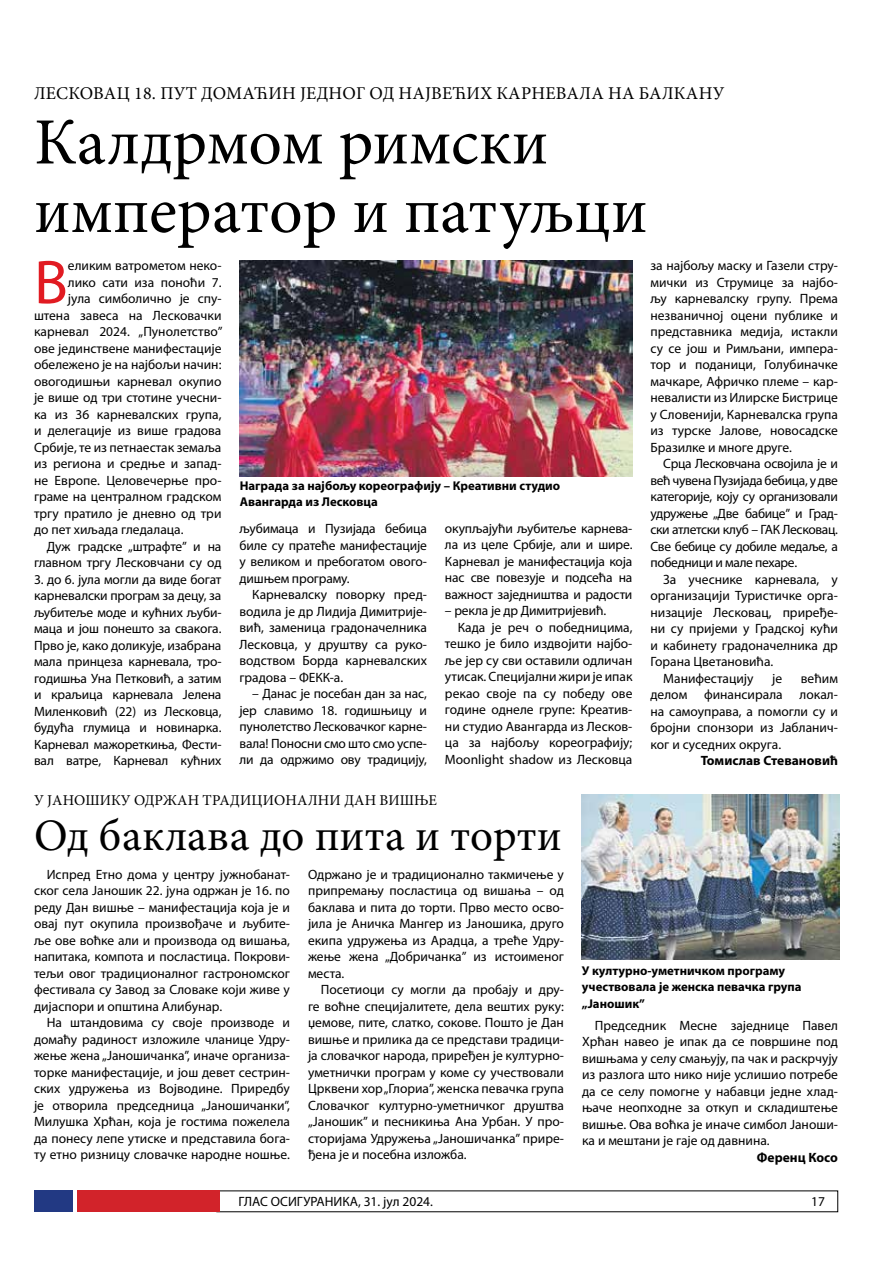
<style>
.page{position:relative;width:893px;height:1263px;background:#fff}
.page>*{position:absolute;margin:0;border:0;box-sizing:border-box;transform-origin:0 0}
.t1{font:66px/68.6px "Minion Pro";color:#000}
.t2{font:62.4px "Myriad Pro";color:#e11b22}
.t3{font:45px "Minion Pro";letter-spacing:.005em;color:#000}
.t4{font:18px "Minion Pro";letter-spacing:.01em;color:#000}
.t5{font:15px "Minion Pro";color:#000}
.t6{font:13.5px/16.5px "Myriad Pro";color:#000;text-align:justify}
.t7{font:700 13.5px "Myriad Pro";color:#000}
.t8{font:700 12.75px/16.5px "Myriad Pro";color:#000}
</style>
<div class="page">
<div style="left:34px;top:1191px;width:38px;height:21px;background:#223983"></div>
<div style="left:77px;top:1191px;width:142px;height:21px;background:#d2232a"></div>
<img style="left:582px;top:794px;width:257px;height:166px">
<img style="left:239px;top:260px;width:393px;height:217px">
<h3 class="t4" style="left:34px;top:81px;width:692px">ЛЕСКОВАЦ 18. ПУТ ДОМАЋИН ЈЕДНОГ ОД НАЈВЕЋИХ КАРНЕВАЛА НА БАЛКАНУ</h3>
<h1 class="t1" style="left:34px;top:108px;width:615px">Калдрмом римски император и патуљци</h1>
<h2 class="t2" style="left:34px;top:244px;width:35px">В</h2>
<p class="t6" style="left:68px;top:257px;width:154px">еликим ватрометом неко-</p>
<p class="t6" style="left:68px;top:274px;width:155px">лико сати иза поноћи 7.</p>
<p class="t6" style="left:68px;top:290px;width:154px">јула симболично је спу-</p>
<p class="t6" style="left:34px;top:307px;width:189px">штена завеса на Лесковачки</p>
<p class="t6" style="left:34px;top:323px;width:190px">карневал 2024. „Пунолетство”</p>
<p class="t6" style="left:34px;top:340px;width:189px">ове јединствене манифестације</p>
<p class="t6" style="left:34px;top:356px;width:189px">обележено је на најбољи начин:</p>
<p class="t6" style="left:34px;top:373px;width:189px">овогодишњи карневал окупио</p>
<p class="t6" style="left:34px;top:389px;width:188px">је више од три стотине учесни-</p>
<p class="t6" style="left:34px;top:406px;width:189px">ка из 36 карневалских група,</p>
<p class="t6" style="left:34px;top:422px;width:189px">и делегације из више градова</p>
<p class="t6" style="left:34px;top:439px;width:189px">Србије, те из петнаестак земаља</p>
<p class="t6" style="left:34px;top:455px;width:188px">из региона и средње и запад-</p>
<p class="t6" style="left:34px;top:472px;width:188px">не Европе. Целовечерње про-</p>
<p class="t6" style="left:34px;top:488px;width:189px">граме на централном градском</p>
<p class="t6" style="left:34px;top:505px;width:189px">тргу пратило је дневно од три</p>
<p class="t6" style="left:34px;top:521px;width:151px">до пет хиљада гледалаца.</p>
<p class="t6" style="left:47px;top:538px;width:176px">Дуж градске „штрафте” и на</p>
<p class="t6" style="left:34px;top:554px;width:189px">главном тргу Лесковчани су од</p>
<p class="t6" style="left:34px;top:571px;width:189px">3. до 6. јула могли да виде богат карневалски програм за децу, за љубитеље моде и кућних љуби&shy;маца и још понешто за свакога.<br>Прво је, како доликује, изабрана мала принцеза карневала, тро&shy;годишња Уна Петковић, а затим и краљица карневала Јелена Миленковић (22) из Лесковца, будућа глумица и новинарка.<br>Карневал мажореткиња, Фести&shy;вал ватре, Карневал кућних</p>
<p class="t8" style="left:240px;top:477px;width:322px">Награда за најбољу кореографију – Креативни студио<br>Авангарда из Лесковца</p>
<p class="t6" style="left:239px;top:520px;width:189px">љубимаца и Пузијада бебица биле су пратеће манифестације у великом и пребогатом ового&shy;дишњем програму.</p>
<p class="t6" style="left:239px;top:586px;width:189px;text-indent:13px">Карневалску поворку пред&shy;водила је др Лидија Димитрије&shy;вић, заменица градоначелника Лесковца, у друштву са руко&shy;водством Борда карневалских градова – ФЕКК-а.</p>
<p class="t6" style="left:239px;top:685px;width:189px;text-indent:13px">– Данас је посебан дан за нас, јер славимо 18. годишњицу и пунолетство Лесковачког карне&shy;вала! Поносни смо што смо успе&shy;ли да одржимо ову традицију,</p>
<p class="t6" style="left:445px;top:520px;width:189px">окупљајући љубитеље карнева&shy;ла из целе Србије, али и шире.<br>Карневал је манифестација која нас све повезује и подсећа на важност заједништва и радости</p>
<p class="t6" style="left:445px;top:602px;width:163px">– рекла је др Димитријевић.</p>
<p class="t6" style="left:458px;top:619px;width:176px">Када је реч о победницима,</p>
<p class="t6" style="left:445px;top:635px;width:188px">тешко је било издвојити најбо-</p>
<p class="t6" style="left:445px;top:652px;width:189px">ље јер су сви оставили одличан</p>
<p class="t6" style="left:445px;top:668px;width:189px">утисак. Специјални жири је ипак</p>
<p class="t6" style="left:445px;top:685px;width:189px">рекао своје па су победу ове</p>
<p class="t6" style="left:445px;top:701px;width:188px">године однеле групe: Креатив-</p>
<p class="t6" style="left:445px;top:718px;width:188px">ни студио Авангарда из Лесков-</p>
<p class="t6" style="left:445px;top:734px;width:189px">ца за најбољу кореографију;</p>
<p class="t6" style="left:445px;top:751px;width:189px">Moonlight shadow из Лесковца</p>
<p class="t5" style="left:34px;top:790px;width:404px">У ЈАНОШИКУ ОДРЖАН ТРАДИЦИОНАЛНИ ДАН ВИШЊЕ</p>
<h3 class="t3" style="left:34px;top:805px;width:529px">Од баклава до пита и торти</h3>
<p class="t6" style="left:650px;top:257px;width:189px">за најбољу маску и Газели стру&shy;мички из Струмице за најбо&shy;љу карневалску групу. Према незваничној оцени публике и представника медија, истакли су се још и Римљани, импера&shy;тор и поданици, Голубиначке мачкаре, Афричко племе – кар&shy;невалисти из Илирске Бистрице у Словенији, Карневалска група из турске Јалове, новосадске Бразилке и многе друге.</p>
<p class="t6" style="left:650px;top:455px;width:189px;text-indent:13px">Срца Лесковчана освојила је и већ чувена Пузијада бебица, у две категорије, коју су организовали удружење „Две бабице” и Град&shy;ски атлетски клуб – ГАК Лесковац.<br>Све бебице су добиле медаље, а победници и мале пехаре.</p>
<p class="t6" style="left:663px;top:570px;width:176px">За учеснике карневала, у</p>
<p class="t6" style="left:650px;top:587px;width:188px">организацији Туристичке орга-</p>
<p class="t6" style="left:650px;top:603px;width:188px">низације Лесковац, приређе-</p>
<p class="t6" style="left:650px;top:620px;width:189px">ни су пријеми у Градској кући</p>
<p class="t6" style="left:650px;top:636px;width:189px">и кабинету градоначелника др</p>
<p class="t6" style="left:650px;top:653px;width:124px">Горана Цветановића.</p>
<p class="t6" style="left:663px;top:669px;width:92px">Манифестацију</p>
<p class="t6" style="left:772px;top:669px;width:12px">је</p>
<p class="t6" style="left:650px;top:669px;width:189px;text-indent:150px">већим делом финансирала локал&shy;на самоуправа, а помогли су и бројни спонзори из Јабланич&shy;ког и суседних округа.</p>
<p class="t7" style="left:701px;top:752px;width:139px">Томислав Стевановић</p>
<p class="t6" style="left:34px;top:866px;width:257px;text-indent:13px">Испред Етно дома у центру јужнобанат&shy;ског села Јаношик 22. јуна одржан је 16. по реду Дан вишње – манифестација која је и овај пут окупила произвођаче и љубите&shy;ље ове воћке али и производа од вишања, напитака, компота и посластица. Покрови&shy;тељи овог традиционалног гастрономског фестивала су Завод за Словаке који живе у дијаспори и општина Алибунар.</p>
<p class="t6" style="left:34px;top:1014px;width:257px;text-indent:13px">На штандовима су своје производе и домаћу радиност изложиле чланице Удру&shy;жење жена „Јаношичанка”, иначе организа&shy;торке манифестације, и још девет сестрин&shy;ских удружења из Војводине. Приредбу је отворила председница „Јаношичанки”, Милушка Хрћан, која је гостима пожелела да понесу лепе утиске и представила бога&shy;ту етно ризницу словачке народне ношње.</p>
<p class="t6" style="left:308px;top:866px;width:257px">Одржано је и традиционално такмичење у припремању посластица од вишања – од баклава и пита до торти. Прво место осво&shy;јила је Аничка Мангер из Јаношика, друго екипа удружења из Арадца, а треће Удру&shy;жење жена „Добричанка” из истоименог места.</p>
<p class="t6" style="left:308px;top:981px;width:257px;text-indent:13px">Посетиоци су могли да пробају и дру&shy;ге воћне специјалитете, дела вештих руку: џемове, пите, слатко, сокове. Пошто је Дан вишње и прилика да се представи традици&shy;ја словачког народа, приређен је културно&shy;уметнички програм у коме су учествовали Црквени хор „Глориа”, женска певачка група Словачког културно-уметничког друштва „Јаношик” и песникиња Ана Урбан. У про&shy;сторијама Удружења „Јаношичанка” прире&shy;ђена је и посебна изложба.</p>
<p class="t8" style="left:582px;top:962px;width:221px">У културно-уметничком програму учествовала је женска певачка група „Јаношик”</p>
<p class="t6" style="left:582px;top:1017px;width:257px;text-indent:13px">Председник Месне заједнице Павел Хрћан навео је ипак да се површине под вишњама у селу смањују, па чак и раскрчују из разлога што нико није услишио потребе да се селу помогне у набавци једне хлад&shy;њаче неопходне за откуп и складиштење вишње. Ова воћка је иначе симбол Јаноши&shy;ка и мештани је гаје од давнина.</p>
<p class="t7" style="left:757px;top:1148px;width:83px">Ференц Косо</p>
<p class="t6" style="left:239px;top:1193px;width:196px">ГЛАС ОСИГУРАНИКА, 31. јул 2024.</p>
<p class="t6" style="left:811px;top:1193px;width:15px">17</p>
</div>
